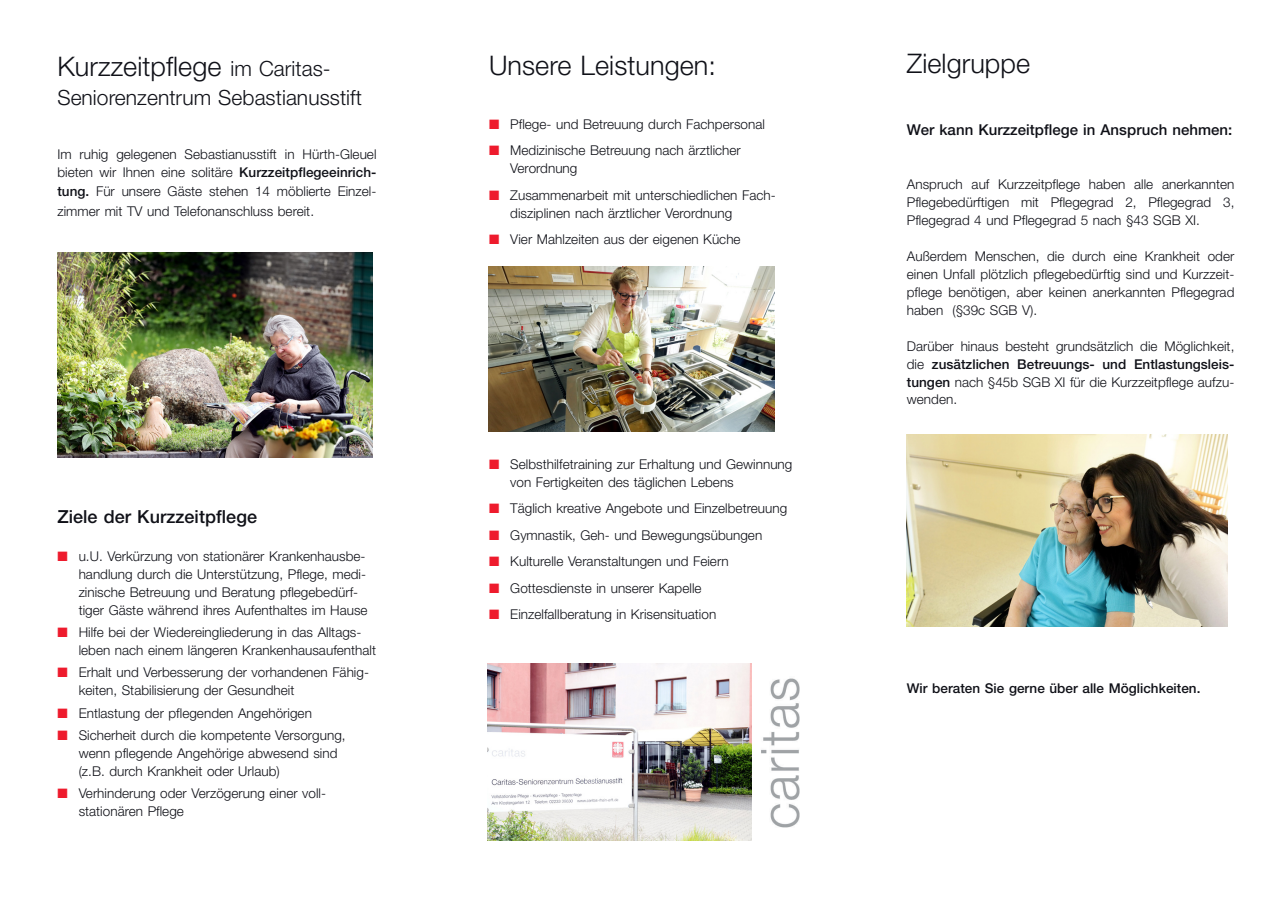
<style>
.page{position:relative;width:1280px;height:910px;background:#fff}
.page>*{position:absolute;margin:0;border:0;box-sizing:border-box;transform-origin:0 0}
.t1{font:300 27px "Helvetica Neue";letter-spacing:.005em;color:#101118}
.t2{font:300 21px "Helvetica Neue";letter-spacing:.005em;color:#101118}
.t3{font:500 18px "Helvetica Neue";letter-spacing:.005em;color:#101118}
.t4{font:500 15px "Helvetica Neue";letter-spacing:.005em;color:#101118}
.t5{font:300 13.5px/18px "Helvetica Neue";letter-spacing:.005em;color:#101118}
.t6{font:500 13.5px "Helvetica Neue";letter-spacing:.005em;color:#101118}
.s1{font-size:21px}
.s2{font-weight:500}
.s3{color:#ee1b2d}
</style>
<div class="page">
<img style="left:488px;top:663px;width:264px;height:178px">
<img style="left:761px;top:678px;width:38px;height:150px">
<img style="left:907px;top:434px;width:321px;height:192px">
<img style="left:57px;top:252px;width:315px;height:206px">
<img style="left:489px;top:267px;width:285px;height:164px">
<h1 class="t1" style="left:57px;top:50px;width:275px">Kurzzeitpflege <span class="s1">im Caritas-</span></h1>
<h2 class="t2" style="left:57px;top:85px;width:306px">Seniorenzentrum Sebastianusstift</h2>
<p class="t5" style="left:57px;top:145px;width:321px">Im ruhig gelegenen Sebastianusstift in Hürth-Gleuel bieten wir Ihnen eine solitäre <span class="s2">Kurzzeitpflegeeinrich-</span></p>
<p class="t5" style="left:57px;top:181px;width:321px;line-height:19.5px"><span class="s2">tung.</span> Für unsere Gäste stehen 14 möblierte Einzel&shy;zimmer mit TV und Telefonanschluss bereit.</p>
<h3 class="t3" style="left:57px;top:506px;width:201px">Ziele der Kurzzeitpflege</h3>
<p class="t5" style="left:79px;top:547px;width:290px;text-indent:-21px"><span class="s3">■</span> u.U. Verkürzung von stationärer Krankenhausbe&shy;handlung durch die Unterstützung, Pflege, medi&shy;zinische Betreuung und Beratung pflegebedürf&shy;tiger Gäste während ihres Aufenthaltes im Hause</p>
<p class="t5" style="left:79px;top:623px;width:299px;text-indent:-21px"><span class="s3">■</span> Hilfe bei der Wiedereingliederung in das Alltags&shy;leben nach einem längeren Krankenhausaufenthalt</p>
<p class="t5" style="left:79px;top:663px;width:292px;text-indent:-21px"><span class="s3">■</span> Erhalt und Verbesserung der vorhandenen Fähig&shy;keiten, Stabilisierung der Gesundheit</p>
<p class="t5" style="left:57px;top:703px;width:256px"><span class="s3">■</span> Entlastung der pflegenden Angehörigen</p>
<p class="t5" style="left:79px;top:726px;width:269px;text-indent:-21px"><span class="s3">■</span> Sicherheit durch die kompetente Versorgung, wenn pflegende Angehörige abwesend sind (z.B. durch Krankheit oder Urlaub)</p>
<p class="t5" style="left:79px;top:784px;width:249px;text-indent:-21px"><span class="s3">■</span> Verhinderung oder Verzögerung einer voll&shy;stationären Pflege</p>
<h1 class="t1" style="left:489px;top:48px;width:228px">Unsere Leistungen:</h1>
<p class="t5" style="left:489px;top:114px;width:277px"><span class="s3">■</span> Pflege- und Betreuung durch Fachpersonal</p>
<p class="t5" style="left:510px;top:141px;width:232px;text-indent:-21px"><span class="s3">■</span> Medizinische Betreuung nach ärztlicher<br>Verordnung</p>
<p class="t5" style="left:510px;top:185px;width:267px;text-indent:-21px"><span class="s3">■</span> Zusammenarbeit mit unterschiedlichen Fach&shy;disziplinen nach ärztlicher Verordnung</p>
<p class="t5" style="left:489px;top:230px;width:253px"><span class="s3">■</span> Vier Mahlzeiten aus der eigenen Küche</p>
<p class="t5" style="left:510px;top:454px;width:284px;text-indent:-21px"><span class="s3">■</span> Selbsthilfetraining zur Erhaltung und Gewinnung von Fertigkeiten des täglichen Lebens</p>
<p class="t5" style="left:489px;top:499px;width:300px"><span class="s3">■</span> Täglich kreative Angebote und Einzelbetreuung</p>
<p class="t5" style="left:489px;top:525px;width:275px"><span class="s3">■</span> Gymnastik, Geh- und Bewegungsübungen</p>
<p class="t5" style="left:489px;top:552px;width:241px"><span class="s3">■</span> Kulturelle Veranstaltungen und Feiern</p>
<p class="t5" style="left:489px;top:578px;width:214px"><span class="s3">■</span> Gottesdienste in unserer Kapelle</p>
<p class="t5" style="left:489px;top:605px;width:229px"><span class="s3">■</span> Einzelfallberatung in Krisensituation</p>
<h1 class="t1" style="left:907px;top:47px;width:125px">Zielgruppe</h1>
<p class="t4" style="left:907px;top:120px;width:327px">Wer kann Kurzzeitpflege in Anspruch nehmen:</p>
<p class="t5" style="left:907px;top:174px;width:329px;text-align:justify">Anspruch auf Kurzzeitpflege haben alle anerkannten Pflegebedürftigen mit Pflegegrad 2, Pflegegrad 3, Pflegegrad 4 und Pflegegrad 5 nach §43 SGB XI.</p>
<p class="t5" style="left:907px;top:246px;width:329px;text-align:justify">Außerdem Menschen, die durch eine Krankheit oder einen Unfall plötzlich pflegebedürftig sind und Kurzzeit&shy;pflege benötigen, aber keinen anerkannten Pflegegrad haben (§39c SGB V).</p>
<p class="t5" style="left:907px;top:336px;width:329px;text-align:justify">Darüber hinaus besteht grundsätzlich die Möglichkeit, die <span class="s2">zusätzlichen Betreuungs- und Entlastungsleis&shy;tungen</span> nach §45b SGB XI für die Kurzzeitpflege aufzu&shy;wenden.</p>
<p class="t6" style="left:907px;top:680px;width:295px">Wir beraten Sie gerne über alle Möglichkeiten.</p>
</div>
